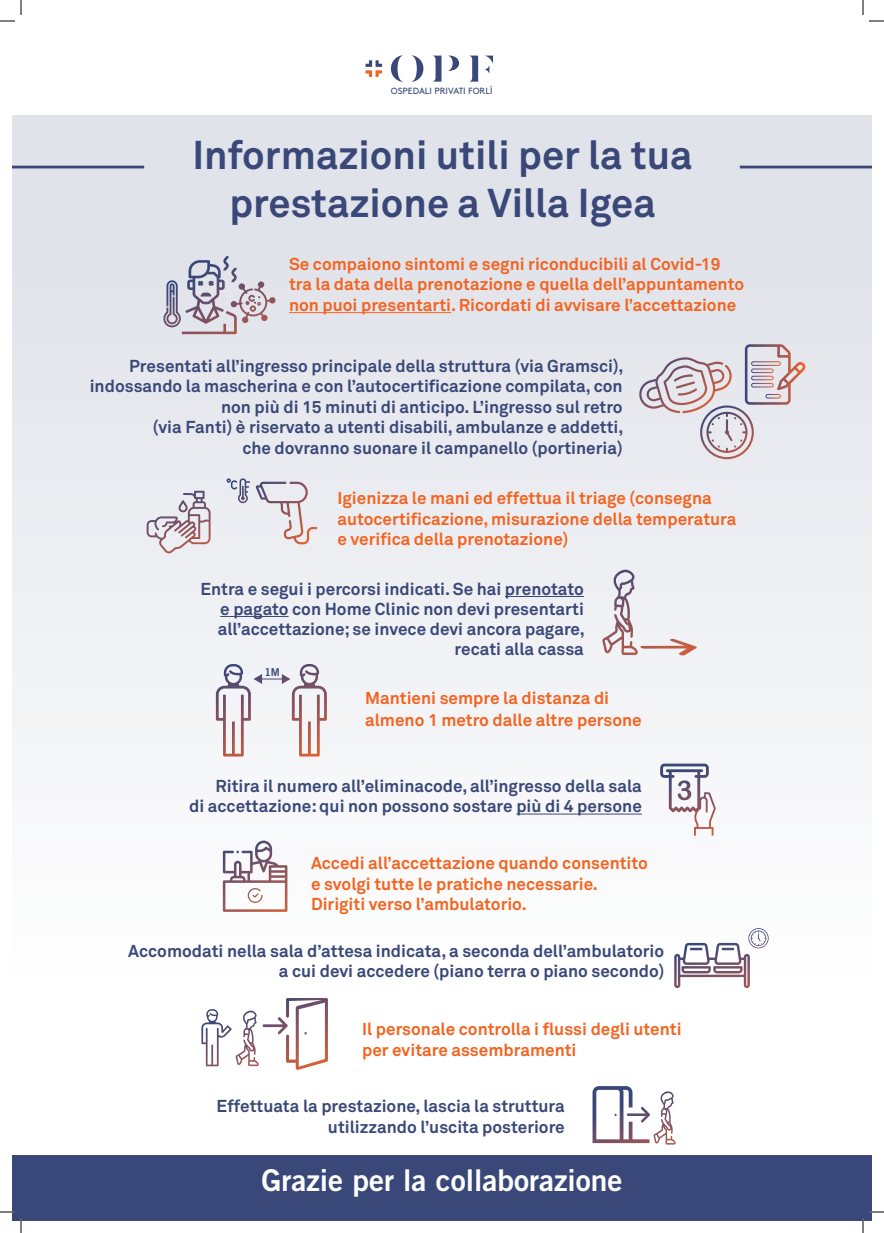
<style>
.page{position:relative;width:884px;height:1233px;background:#fff}
.page>*{position:absolute;margin:0;border:0;box-sizing:border-box;transform-origin:0 0}
.t1{font:700 39.8px/47.7px "Akkurat Pro";color:#394878;text-align:center}
.t2{font:30px "Trade Gothic Bold Two";color:#fff}
.t3{font:700 17.1px/20.5px "Akkurat Pro";color:#394878;text-align:right}
.t4{font:700 17.1px/20.5px "Akkurat Pro";color:#f36421}
.t5{font:10.8px "Trade Gothic Bold Two";color:#394878}
.t6{font:9px "Brown Pro";color:#374879}
</style>
<div class="page">
<div style="left:12px;top:115px;width:859px;height:931px;background:linear-gradient(to bottom,#dcdfe7,#fff)"></div>
<hr style="left:289px;top:312px;width:162px;height:1px;background:#f36421">
<svg style="left:185px;top:256px;width:44px;height:68px;background:#b9b7c6"></svg>
<hr style="left:12px;top:166px;width:132px;height:2px;background:#394878">
<hr style="left:740px;top:166px;width:131px;height:2px;background:#394878">
<div style="left:12px;top:1155px;width:859px;height:65px;background:#394878"></div>
<svg style="left:256px;top:482px;width:61px;height:62px;background:#ddd5d9"></svg>
<svg style="left:226px;top:478px;width:24px;height:25px"></svg>
<svg style="left:147px;top:491px;width:64px;height:63px;background:#d3cad0"></svg>
<hr style="left:516px;top:813px;width:126px;height:1px;background:#394878">
<svg style="left:660px;top:763px;width:56px;height:72px"></svg>
<svg style="left:674px;top:928px;width:95px;height:60px"></svg>
<svg style="left:223px;top:840px;width:64px;height:72px"></svg>
<svg style="left:201px;top:998px;width:127px;height:72px"></svg>
<hr style="left:505px;top:596px;width:79px;height:1px;background:#394878">
<hr style="left:220px;top:616px;width:69px;height:1px;background:#394878">
<svg style="left:602px;top:569px;width:36px;height:86px"></svg>
<svg style="left:592px;top:1086px;width:84px;height:58px"></svg>
<svg style="left:216px;top:664px;width:111px;height:92px"></svg>
<svg style="left:391px;top:55px;width:102px;height:27px"></svg>
<svg style="left:366px;top:60px;width:16px;height:17px"></svg>
<svg style="left:638px;top:344px;width:167px;height:115px;background:#d9d2d8"></svg>
<svg style="left:0;top:1211px;width:15px;height:1px"></svg>
<svg style="left:869px;top:1211px;width:15px;height:1px"></svg>
<svg style="left:0;top:0;width:22px;height:22px"></svg>
<svg style="left:20px;top:1218px;width:2px;height:15px"></svg>
<svg style="left:862px;top:0;width:22px;height:22px"></svg>
<svg style="left:862px;top:1218px;width:2px;height:15px"></svg>
<p class="t6" style="left:391px;top:84px;width:103px">OSPEDALI PRIVATI FORLÌ</p>
<h1 class="t1" style="left:192px;top:132px;width:501px">Informazioni utili per la tua prestazione a Villa Igea</h1>
<p class="t4" style="left:289px;top:253px;width:457px">Se compaiono sintomi e segni riconducibili al Covid-19 tra la data della prenotazione e quella dell’appuntamento non puoi presentarti. Ricordati di avvisare l’accettazione</p>
<p class="t3" style="left:90px;top:356px;width:535px">Presentati all’ingresso principale della struttura (via Gramsci), indossando la mascherina e con l’autocertificazione compilata, con non più di 15 minuti di anticipo. L’ingresso sul retro<br>(via Fanti) è riservato a utenti disabili, ambulanze e addetti,<br>che dovranno suonare il campanello (portineria)</p>
<p class="t4" style="left:337px;top:488px;width:400px">Igienizza le mani ed effettua il triage (consegna autocertificazione, misurazione della temperatura e verifica della prenotazione)</p>
<p class="t3" style="left:200px;top:578px;width:386px;line-height:20px">Entra e segui i percorsi indicati. Se hai prenotato e pagato con Home Clinic non devi presentarti all’accettazione; se invece devi ancora pagare, recati alla cassa</p>
<p class="t5" style="left:264px;top:665px;width:17px">1M</p>
<p class="t4" style="left:365px;top:687px;width:278px;line-height:22px">Mantieni sempre la distanza di almeno 1 metro dalle altre persone</p>
<p class="t3" style="left:189px;top:775px;width:454px">Ritira il numero all’eliminacode, all’ingresso della sala<br>di accettazione: qui non possono sostare più di 4 persone</p>
<p class="t4" style="left:311px;top:853px;width:338px">Accedi all’accettazione quando consentito e svolgi tutte le pratiche necessarie.<br>Dirigiti verso l’ambulatorio.</p>
<p class="t3" style="left:128px;top:940px;width:537px">Accomodati nella sala d’attesa indicata, a seconda dell’ambulatorio a cui devi accedere (piano terra o piano secondo)</p>
<p class="t4" style="left:362px;top:1019px;width:321px">Il personale controlla i flussi degli utenti per evitare assembramenti</p>
<p class="t3" style="left:217px;top:1096px;width:350px">Effettuata la prestazione, lascia la struttura utilizzando l’uscita posteriore</p>
<h2 class="t2" style="left:262px;top:1162px;width:362px">Grazie per la collaborazione</h2>
</div>
